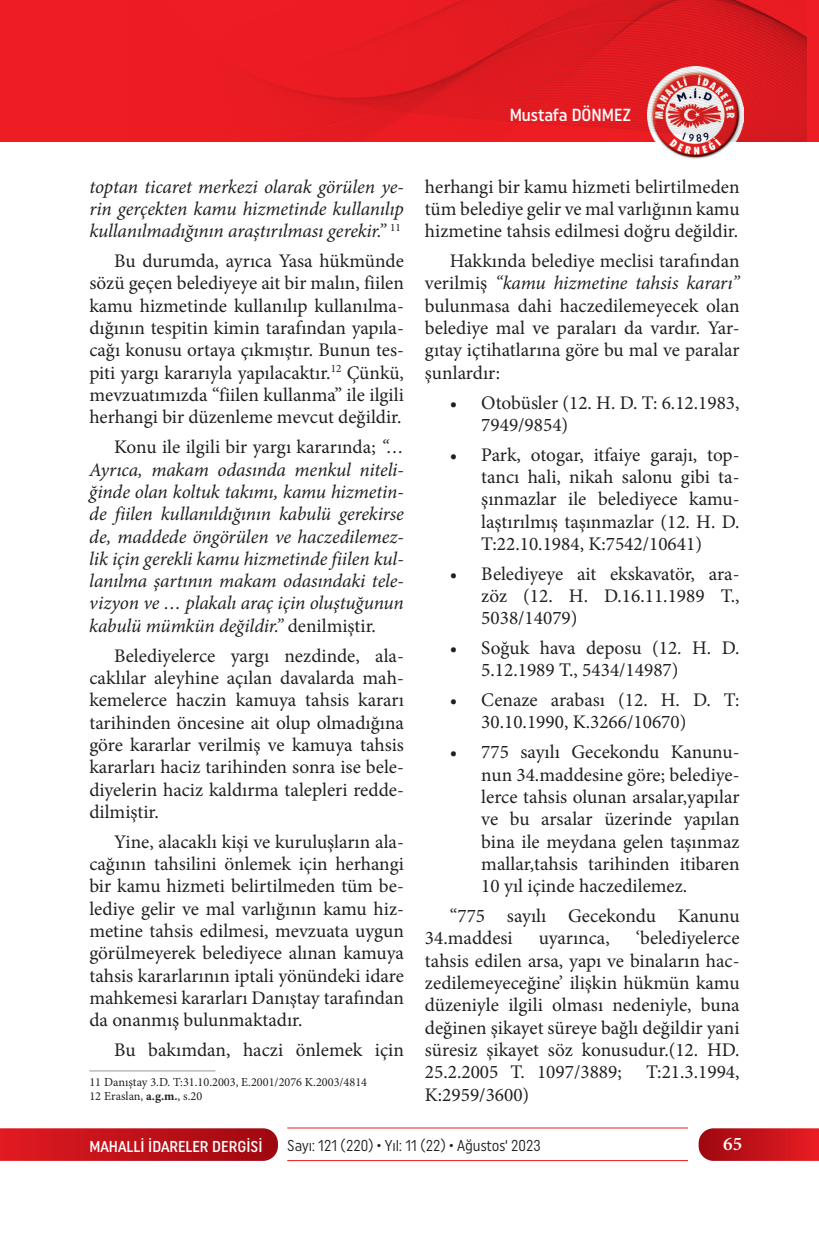
<style>
.page{position:relative;width:819px;height:1241px;background:#fff}
.page>*{position:absolute;margin:0;border:0;box-sizing:border-box;transform-origin:0 0}
.t1{font:19.25px/22.2px "Minion Pro";color:#231f20;text-align:justify}
.t2{font:italic 19.25px/22.2px "Minion Pro";letter-spacing:-.01em;color:#231f20;text-align:justify}
.t3{font:600 19.25px "Minion Pro";color:#fff}
.t4{font:500 17.5px "Uniform Condensed";color:#fff}
.t5{font:15.75px "Uniform Condensed";color:#231f20;scale:.95 1}
.t6{font:500 15.75px "Uniform Condensed";color:#fff}
.t7{font:12.25px/14.7px "Minion Pro";color:#231f20}
.s1{font-style:normal}
.s2{font-weight:700}
.s3{font-style:italic}
</style>
<div class="page">
<svg style="left:0;top:1128px;width:278px;height:32px;background:#c1151c"></svg>
<svg style="left:698px;top:1128px;width:121px;height:32px;background:#c61a22"></svg>
<hr style="left:287px;top:1127px;width:401px;height:1px;background:#ee1d23">
<hr style="left:287px;top:1159px;width:401px;height:1px;background:#ee1d23">
<div style="left:0;top:0;width:819px;height:141px;background:#ee1d23"></div>
<img style="left:647px;top:141px;width:96px;height:18px">
<img style="left:256px;top:0;width:550px;height:141px">
<hr style="left:89px;top:1070px;width:126px;height:1px;background:#939598">
<p class="t4" style="left:509px;top:105px;width:123px">Mustafa DÖNMEZ</p>
<p class="t2" style="left:89px;top:175px;width:316px">toptan ticaret merkezi olarak görülen ye&shy;rin gerçekten kamu hizmetinde kullanılıp kullanılmadığının araştırılması gerekir.” <sup>11</sup></p>
<p class="t1" style="left:89px;top:250px;width:316px;text-indent:25px">Bu durumda, ayrıca Yasa hükmünde sözü geçen belediyeye ait bir malın, fiilen kamu hizmetinde kullanılıp kullanılma&shy;dığının tespitin kimin tarafından yapıla&shy;cağı konusu ortaya çıkmıştır. Bunun tes&shy;piti yargı kararıyla yapılacaktır.<sup>12</sup> Çünkü, mevzuatımızda “fiilen kullanma” ile ilgili herhangi bir düzenleme mevcut değildir.</p>
<p class="t2" style="left:89px;top:436px;width:316px;text-indent:25px"><span class="s1">Konu ile ilgili bir yargı kararında;</span> “… Ayrıca, makam odasında menkul niteli&shy;ğinde olan koltuk takımı, kamu hizmetin&shy;de fiilen kullanıldığının kabulü gerekirse de, maddede öngörülen ve haczedilemez&shy;lik için gerekli kamu hizmetinde fiilen kul&shy;lanılma şartının makam odasındaki tele&shy;vizyon ve … plakalı araç için oluştuğunun kabulü mümkün değildir.” <span class="s1">denilmiştir.</span></p>
<p class="t1" style="left:89px;top:644px;width:316px;text-indent:25px">Belediyelerce yargı nezdinde, ala&shy;caklılar aleyhine açılan davalarda mah&shy;kemelerce haczin kamuya tahsis kararı tarihinden öncesine ait olup olmadığına göre kararlar verilmiş ve kamuya tahsis kararları haciz tarihinden sonra ise bele&shy;diyelerin haciz kaldırma talepleri redde&shy;dilmiştir.</p>
<p class="t1" style="left:89px;top:830px;width:316px;text-indent:25px">Yine, alacaklı kişi ve kuruluşların ala&shy;cağının tahsilini önlemek için herhangi bir kamu hizmeti belirtilmeden tüm be&shy;lediye gelir ve mal varlığının kamu hiz&shy;metine tahsis edilmesi, mevzuata uygun görülmeyerek belediyece alınan kamuya tahsis kararlarının iptali yönündeki idare mahkemesi kararları Danıştay tarafından da onanmış bulunmaktadır.</p>
<p class="t1" style="left:114px;top:1038px;width:291px">Bu bakımdan, haczi önlemek için</p>
<p class="t7" style="left:89px;top:1074px;width:279px">11 Danıştay 3.D. T:31.10.2003, E.2001/2076 K.2003/4814<br>12 Eraslan, <span class="s2">a.g.m.</span>, s.20</p>
<p class="t1" style="left:425px;top:175px;width:316px">herhangi bir kamu hizmeti belirtilmeden tüm belediye gelir ve mal varlığının kamu hizmetine tahsis edilmesi doğru değildir.</p>
<p class="t1" style="left:425px;top:250px;width:316px;text-indent:25px">Hakkında belediye meclisi tarafından verilmiş <span class="s3">“kamu hizmetine tahsis kararı” </span>bulunmasa dahi haczedilemeyecek olan belediye mal ve paraları da vardır. Yar&shy;gıtay içtihatlarına göre bu mal ve paralar şunlardır:</p>
<p class="t1" style="left:481px;top:391px;width:260px;text-indent:-31px">• Otobüsler (12. H. D. T: 6.12.1983,<br>7949/9854)</p>
<p class="t1" style="left:481px;top:443px;width:260px;text-indent:-31px">• Park, otogar, itfaiye garajı, top&shy;tancı hali, nikah salonu gibi ta&shy;şınmazlar ile belediyece kamu&shy;laştırılmış taşınmazlar (12. H. D.<br>T:22.10.1984, K:7542/10641)</p>
<p class="t1" style="left:481px;top:562px;width:260px;text-indent:-31px">• Belediyeye ait ekskavatör, ara&shy;zöz (12. H. D.16.11.1989 T., 5038/14079)</p>
<p class="t1" style="left:481px;top:636px;width:260px;text-indent:-31px">• Soğuk hava deposu (12. H. D.<br>5.12.1989 T., 5434/14987)</p>
<p class="t1" style="left:481px;top:689px;width:260px;text-indent:-31px">• Cenaze arabası (12. H. D. T:<br>30.10.1990, K.3266/10670)</p>
<p class="t1" style="left:481px;top:741px;width:260px;text-indent:-31px">• 775 sayılı Gecekondu Kanunu&shy;nun 34.maddesine göre; belediye&shy;lerce tahsis olunan arsalar,yapılar ve bu arsalar üzerinde yapılan bina ile meydana gelen taşınmaz mallar,tahsis tarihinden itibaren 10 yıl içinde haczedilemez.</p>
<p class="t1" style="left:425px;top:904px;width:316px;text-indent:25px">“775 sayılı Gecekondu Kanunu<br>34.maddesi</p>
<p class="t1" style="left:425px;top:926px;width:316px;text-indent:211px">‘belediyelerce tahsis edilen arsa, yapı ve binaların hac&shy;zedilemeyeceğine’ ilişkin hükmün kamu düzeniyle ilgili olması nedeniyle, buna değinen şikayet süreye bağlı değildir yani süresiz şikayet söz konusudur.(12. HD.<br>25.2.2005 T. 1097/3889;</p>
<p class="t1" style="left:538px;top:926px;width:73px">uyarınca,</p>
<p class="t1" style="left:646px;top:1060px;width:95px">T:21.3.1994,</p>
<p class="t1" style="left:425px;top:1083px;width:106px">K:2959/3600)</p>
<p class="t6" style="left:89px;top:1136px;width:175px">MAHALLİ İDARELER DERGİSİ</p>
<p class="t5" style="left:287px;top:1136px;width:268px">Sayı: 121 (220) • Yıl: 11 (22) • Ağustos‘ 2023</p>
<p class="t3" style="left:723px;top:1130px;width:20px">65</p>
</div>
